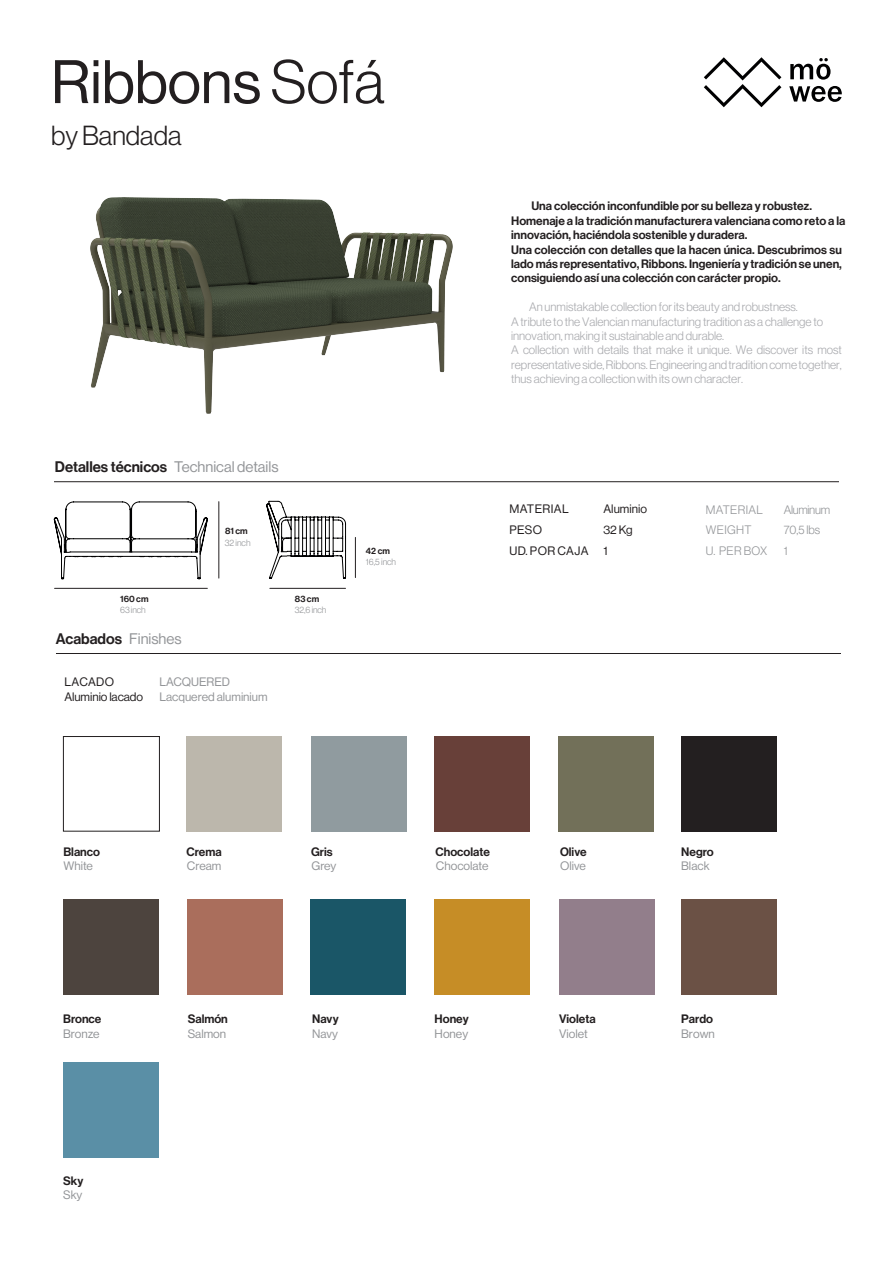
<style>
.page{position:relative;width:893px;height:1263px;background:#fff}
.page>*{position:absolute;margin:0;border:0;box-sizing:border-box;transform-origin:0 0}
.t1{font:60px "Neue Haas Display";color:#231f20}
.t2{font:300 27px "Neue Haas Display";color:#231f20}
.t3{font:15px "Neue Haas Display Mediu";color:#231f20}
.t4{font:300 12px/14.4px "Neue Haas Display";color:#a8a9ad}
.t5{font:12px/14.4px "Neue Haas Display Mediu";color:#231f20}
.t6{font:12px "N Haas Grotesk DS Pro 65 Md";color:#231f20}
.t7{font:12px "N Haas Grotesk DS Pro 55 Rg";color:#939598}
.t8{font:12px/20.9px "Neue Haas Display";color:#231f20}
.t9{font:12px "Neue Haas Display";color:#939598}
.t10{font:300 12px/20.9px "Neue Haas Display";letter-spacing:.03em;color:#939598}
.t11{font:12px/20.9px "Neue Haas Display";letter-spacing:.03em;color:#231f20}
.t12{font:300 12px/20.7px "Neue Haas Display";letter-spacing:-.025em;color:#939598}
.t13{font:300 9px "Neue Haas Display";color:#939598}
.t14{font:9px "Neue Haas Display Mediu";color:#231f20}
.s1{font-weight:300}
.s2{font-family:"Neue Haas Display";color:#939598}
</style>
<div class="page">
<hr style="left:54px;top:481px;width:785px;height:1px;background:#231f20">
<hr style="left:355px;top:537px;width:1px;height:41px;background:#231f20">
<hr style="left:219px;top:502px;width:1px;height:76px;background:#231f20">
<hr style="left:55px;top:588px;width:152px;height:1px;background:#231f20">
<hr style="left:270px;top:588px;width:76px;height:1px;background:#231f20">
<svg style="left:266px;top:501px;width:80px;height:78px"></svg>
<svg style="left:54px;top:501px;width:154px;height:78px"></svg>
<hr style="left:56px;top:653px;width:785px;height:1px;background:#231f20">
<div style="left:63px;top:736px;width:97px;height:95px;border:1px solid #231f20"></div>
<div style="left:187px;top:736px;width:95px;height:96px;background:#bcb7ac"></div>
<div style="left:311px;top:736px;width:96px;height:96px;background:#909b9f"></div>
<div style="left:435px;top:736px;width:95px;height:96px;background:#684039"></div>
<div style="left:558px;top:736px;width:96px;height:96px;background:#727059"></div>
<div style="left:681px;top:736px;width:96px;height:96px;background:#231f20"></div>
<div style="left:63px;top:899px;width:96px;height:95px;background:#4d443e"></div>
<div style="left:187px;top:899px;width:95px;height:95px;background:#aa6e5c"></div>
<div style="left:310px;top:899px;width:96px;height:95px;background:#1a5667"></div>
<div style="left:435px;top:899px;width:95px;height:95px;background:#c68d26"></div>
<div style="left:559px;top:899px;width:96px;height:95px;background:#927e8b"></div>
<div style="left:681px;top:899px;width:96px;height:95px;background:#6b5145"></div>
<div style="left:63px;top:1062px;width:96px;height:96px;background:#5a8fa6"></div>
<img style="left:90px;top:197px;width:362px;height:216px">
<svg style="left:790px;top:58px;width:40px;height:22px"></svg>
<svg style="left:789px;top:86px;width:53px;height:16px"></svg>
<svg style="left:704px;top:57px;width:77px;height:50px"></svg>
<h1 class="t1" style="left:51px;top:48px;width:335px">Ribbons <span class="s1">Sofá</span></h1>
<h2 class="t2" style="left:51px;top:121px;width:132px">by Bandada</h2>
<p class="t3" style="left:55px;top:458px;width:225px">Detalles técnicos <span class="s2">Technical details</span></p>
<p class="t5" style="left:511px;top:199px;width:336px;text-indent:20px">Una colección inconfundible por su belleza y robustez.<br>Homenaje a la tradición manufacturera valenciana como reto a la innovación, haciéndola sostenible y duradera.<br>Una colección con detalles que la hacen única. Descubrimos su lado más representativo, Ribbons. Ingeniería y tradición se unen, consiguiendo así una colección con carácter propio.</p>
<p class="t4" style="left:511px;top:300px;width:332px;text-indent:18px">An unmistakable collection for its beauty and robustness.<br>A tribute to the Valencian manufacturing tradition as a challenge to innovation, making it sustainable and durable.<br>A collection with details that make it unique. We discover its most representative side, Ribbons. Engineering and tradition come together, thus achieving a collection with its own character.</p>
<p class="t14" style="left:120px;top:594px;width:30px">160 cm</p>
<p class="t13" style="left:120px;top:605px;width:27px">63 inch</p>
<p class="t14" style="left:225px;top:526px;width:24px">81 cm</p>
<p class="t13" style="left:225px;top:538px;width:27px">32 inch</p>
<p class="t3" style="left:56px;top:630px;width:127px">Acabados <span class="s2">Finishes</span></p>
<p class="t8" style="left:64px;top:674px;width:80px;line-height:15px">LACADO<br>Aluminio lacado</p>
<p class="t9" style="left:159px;top:675px;width:72px">LACQUERED</p>
<p class="t9" style="left:159px;top:690px;width:110px">Lacquered aluminium</p>
<p class="t14" style="left:295px;top:594px;width:26px">83 cm</p>
<p class="t13" style="left:295px;top:605px;width:33px">32,6inch</p>
<p class="t11" style="left:510px;top:499px;width:80px">MATERIAL<br>PESO<br>UD. POR CAJA</p>
<p class="t10" style="left:706px;top:499px;width:63px">MATERIAL<br>WEIGHT<br>U. PER BOX</p>
<p class="t8" style="left:603px;top:499px;width:45px">Aluminio<br>32 Kg<br>1</p>
<p class="t12" style="left:784px;top:499px;width:48px">Aluminum<br>70,5 lbs</p>
<p class="t14" style="left:366px;top:546px;width:26px">42 cm</p>
<p class="t10" style="left:784px;top:541px;width:5px">1</p>
<p class="t13" style="left:366px;top:556px;width:32px">16,5 inch</p>
<p class="t6" style="left:63px;top:845px;width:38px">Blanco</p>
<p class="t7" style="left:63px;top:859px;width:31px">White</p>
<p class="t6" style="left:63px;top:1012px;width:40px">Bronce</p>
<p class="t7" style="left:63px;top:1027px;width:38px">Bronze</p>
<p class="t6" style="left:63px;top:1174px;width:22px">Sky</p>
<p class="t7" style="left:63px;top:1188px;width:21px">Sky</p>
<p class="t6" style="left:187px;top:845px;width:37px">Crema</p>
<p class="t7" style="left:187px;top:859px;width:36px">Cream</p>
<p class="t6" style="left:188px;top:1012px;width:42px">Salmón</p>
<p class="t7" style="left:188px;top:1027px;width:40px">Salmon</p>
<p class="t6" style="left:311px;top:845px;width:23px">Gris</p>
<p class="t7" style="left:311px;top:859px;width:26px">Grey</p>
<p class="t6" style="left:312px;top:1012px;width:28px">Navy</p>
<p class="t7" style="left:312px;top:1027px;width:27px">Navy</p>
<p class="t6" style="left:436px;top:845px;width:56px">Chocolate</p>
<p class="t7" style="left:436px;top:859px;width:54px">Chocolate</p>
<p class="t6" style="left:435px;top:1012px;width:36px">Honey</p>
<p class="t7" style="left:435px;top:1027px;width:35px">Honey</p>
<p class="t6" style="left:560px;top:845px;width:28px">Olive</p>
<p class="t7" style="left:560px;top:859px;width:27px">Olive</p>
<p class="t6" style="left:559px;top:1012px;width:38px">Violeta</p>
<p class="t7" style="left:559px;top:1027px;width:30px">Violet</p>
<p class="t6" style="left:681px;top:845px;width:34px">Negro</p>
<p class="t7" style="left:681px;top:859px;width:30px">Black</p>
<p class="t6" style="left:681px;top:1012px;width:33px">Pardo</p>
<p class="t7" style="left:681px;top:1027px;width:35px">Brown</p>
</div>
